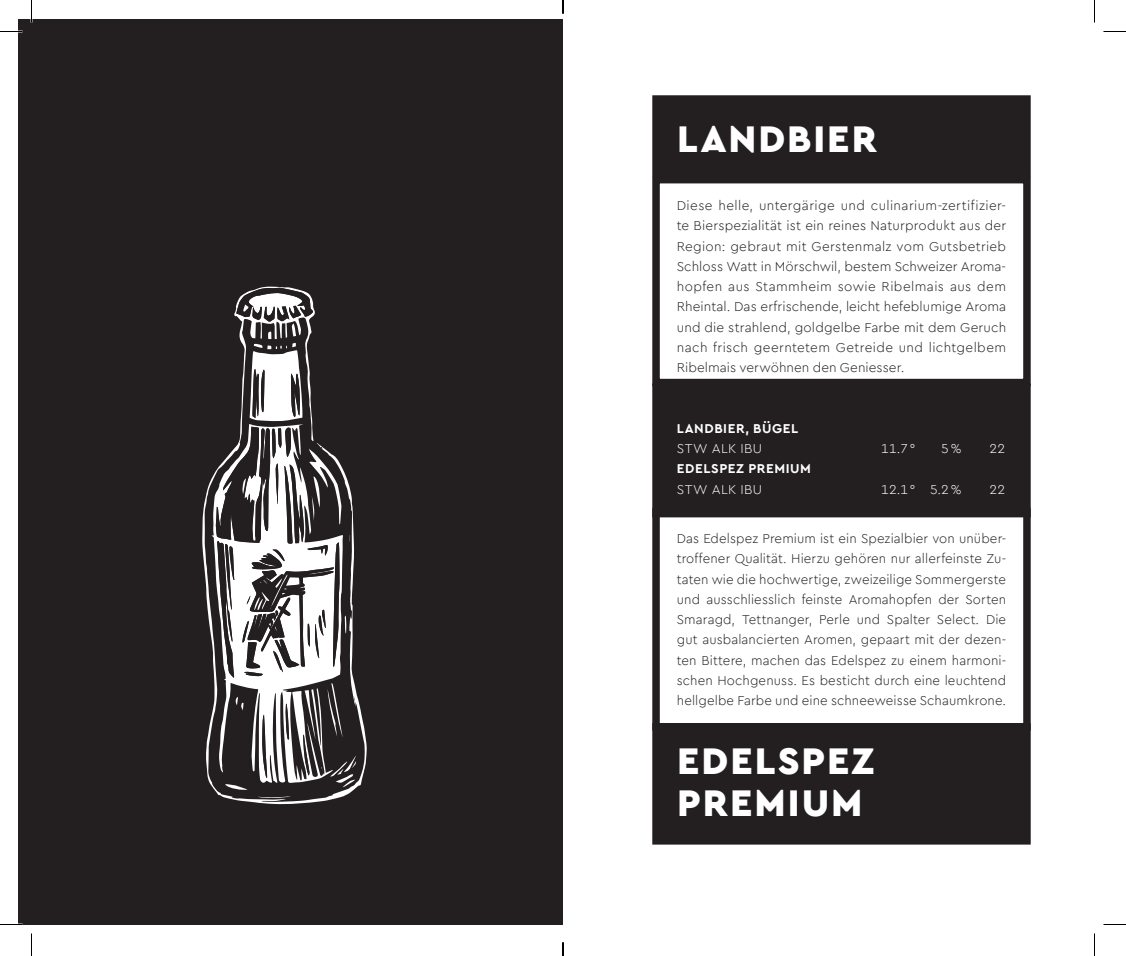
<style>
.page{position:relative;width:1126px;height:956px;background:#fff}
.page>*{position:absolute;margin:0;border:0;box-sizing:border-box;transform-origin:0 0}
.Titel_unten{font:900 39px "Cera PRO";letter-spacing:.05em;color:#fff}
.Titel_oben{font:900 39px "Cera PRO";letter-spacing:.05em;color:#fff}
.Bierbeschrieb__POS{font:300 13.5px/20.2px "Cera PRO";letter-spacing:.01em;color:#231f20;text-align:justify}
.STW_ALK_IBU__POS{font:300 13.5px "Cera PRO";letter-spacing:.03em;color:#fff}
.Biertitel__POS{font:700 13.5px "Cera PRO";letter-spacing:.045em;color:#fff}
</style>
<div class="page">
<div style="left:19px;top:19px;width:544px;height:905px;background:#231f20"></div>
<svg style="left:202px;top:287px;width:165px;height:517px"></svg>
<svg style="left:216px;top:288px;width:141px;height:510px"></svg>
<div style="left:656px;top:387px;width:371px;height:127px;background:#231f20"></div>
<div style="left:652px;top:383px;width:379px;height:134px;border:8px solid #231f20"></div>
<div style="left:652px;top:176px;width:379px;height:210px;border:8px solid #231f20"></div>
<div style="left:656px;top:99px;width:371px;height:74px;background:#231f20"></div>
<div style="left:652px;top:95px;width:379px;height:81px;border:8px solid #231f20"></div>
<div style="left:656px;top:727px;width:371px;height:114px;background:#231f20"></div>
<div style="left:652px;top:723px;width:379px;height:122px;border:8px solid #231f20"></div>
<div style="left:652px;top:508px;width:379px;height:223px;border:8px solid #231f20"></div>
<hr style="left:0;top:923px;width:22px;height:2px;background:#fff">
<svg style="left:0;top:31px;width:22px;height:1px"></svg>
<svg style="left:1103px;top:31px;width:23px;height:1px"></svg>
<svg style="left:0;top:924px;width:22px;height:1px"></svg>
<svg style="left:1103px;top:924px;width:23px;height:1px"></svg>
<svg style="left:31px;top:0;width:1px;height:23px"></svg>
<svg style="left:31px;top:933px;width:1px;height:23px"></svg>
<svg style="left:1094px;top:0;width:1px;height:23px"></svg>
<svg style="left:1094px;top:933px;width:1px;height:23px"></svg>
<svg style="left:562px;top:0;width:2px;height:14px"></svg>
<svg style="left:562px;top:942px;width:2px;height:14px"></svg>
<p class="Titel_oben" style="left:677px;top:113px;width:201px">LANDBIER</p>
<p class="Bierbeschrieb__POS" style="left:677px;top:195px;width:331px">Diese helle, untergärige und culinarium-zertifizier&shy;te Bierspezialität ist ein reines Naturprodukt aus der Region: gebraut mit Gerstenmalz vom Gutsbetrieb Schloss Watt in Mörschwil, bestem Schweizer Aroma&shy;hopfen aus Stammheim sowie Ribelmais aus dem Rheintal. Das erfrischende, leicht hefeblumige Aroma und die strahlend, goldgelbe Farbe mit dem Geruch nach frisch geerntetem Getreide und lichtgelbem Ribelmais verwöhnen den Geniesser.</p>
<p class="Biertitel__POS" style="left:677px;top:419px;width:123px">LANDBIER, BÜGEL</p>
<p class="STW_ALK_IBU__POS" style="left:677px;top:440px;width:87px">STW ALK IBU</p>
<p class="STW_ALK_IBU__POS" style="left:881px;top:440px;width:35px">11.7 °</p>
<p class="STW_ALK_IBU__POS" style="left:941px;top:440px;width:22px">5 %</p>
<p class="STW_ALK_IBU__POS" style="left:990px;top:440px;width:17px">22</p>
<p class="Biertitel__POS" style="left:677px;top:460px;width:136px">EDELSPEZ PREMIUM</p>
<p class="STW_ALK_IBU__POS" style="left:677px;top:480px;width:87px">STW ALK IBU</p>
<p class="STW_ALK_IBU__POS" style="left:881px;top:480px;width:82px">12.1 ° 5.2 %</p>
<p class="STW_ALK_IBU__POS" style="left:990px;top:480px;width:17px">22</p>
<p class="Bierbeschrieb__POS" style="left:677px;top:528px;width:331px">Das Edelspez Premium ist ein Spezialbier von unüber&shy;troffener Qualität. Hierzu gehören nur allerfeinste Zu&shy;taten wie die hochwertige, zweizeilige Sommergerste und ausschliesslich feinste Aromahopfen der Sorten Smaragd, Tettnanger, Perle und Spalter Select. Die gut ausbalancierten Aromen, gepaart mit der dezen&shy;ten Bittere, machen das Edelspez zu einem harmoni&shy;schen Hochgenuss. Es besticht durch eine leuchtend hellgelbe Farbe und eine schneeweisse Schaumkrone.</p>
<p class="Titel_unten" style="left:677px;top:735px;width:199px">EDELSPEZ</p>
<p class="Titel_unten" style="left:677px;top:777px;width:187px">PREMIUM</p>
</div>
